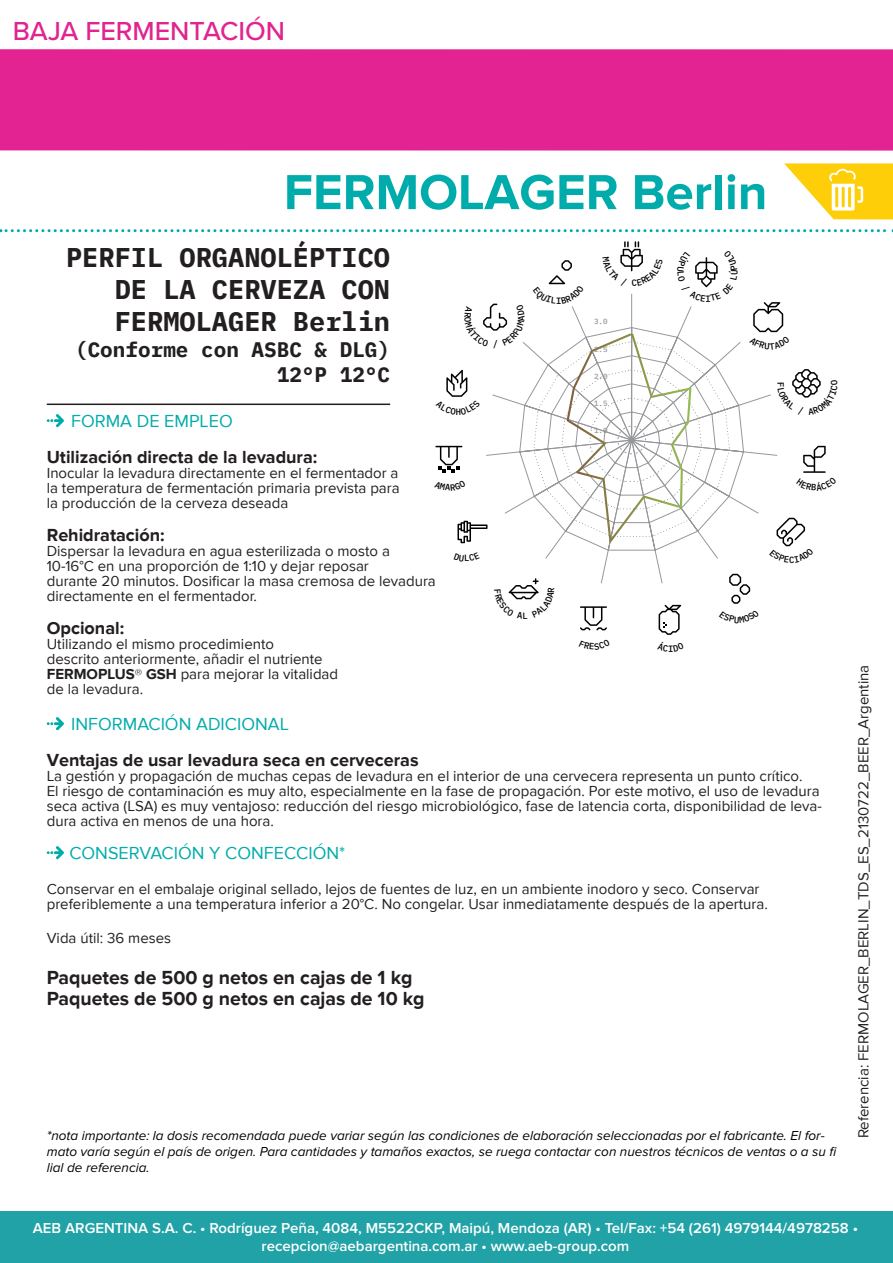
<style>
.page{position:relative;width:893px;height:1263px;background:#fff}
.page>*{position:absolute;margin:0;border:0;box-sizing:border-box;transform-origin:0 0}
.t1{font:700 51px "Proxima Nova";color:#00acab}
.t2{font:700 27px/32.4px "IBM Plex Mono";color:#231f20;text-align:justify}
.t3{font:500 27px "Proxima Nova";color:#e02490}
.t4{font:700 21px/25.3px "IBM Plex Mono";color:#231f20;text-align:right}
.t5{font:700 19.5px/21px "Proxima Nova";color:#231f20}
.t6{font:700 18px "Proxima Nova";color:#231f20}
.t7{font:18px "Proxima Nova";color:#00acab}
.t8{font:15px/15px "Proxima Nova";color:#231f20}
.t9{font:600 15px/18px "Proxima Nova";color:#fff;text-align:center}
.t10{font:italic 13.5px/16.2px "Proxima Nova";color:#000}
.t11{font:500 7.5px "IBM Plex Mono";color:#96979b}
.s1{font-weight:700}
</style>
<div class="page">
<div style="left:1px;top:1210px;width:892px;height:53px;background:#20a2a6"></div>
<div style="left:0;top:49px;width:893px;height:102px;background:#e22391"></div>
<svg style="left:784px;top:163px;width:109px;height:57px"></svg>
<svg style="left:47px;top:414px;width:17px;height:13px"></svg>
<svg style="left:47px;top:717px;width:17px;height:13px"></svg>
<svg style="left:47px;top:846px;width:17px;height:13px"></svg>
<svg style="left:0;top:229px;width:893px;height:3px"></svg>
<hr style="left:47px;top:404px;width:343px;height:1px;background:#231f20">
<svg style="left:435px;top:241px;width:391px;height:394px"></svg>
<h2 class="t3" style="left:13px;top:11px;width:274px">BAJA FERMENTACIÓN</h2>
<h1 class="t1" style="left:284px;top:163px;width:485px">FERMOLAGER Berlin</h1>
<h2 class="t2" style="left:115px;top:239px;width:277px;text-indent:-49px">PERFIL ORGANOLÉPTICO DE LA CERVEZA CON FERMOLAGER Berlin</h2>
<h3 class="t4" style="left:75px;top:335px;width:317px">(Conforme con ASBC &amp; DLG)<br>12°P 12°C</h3>
<p class="t11" style="left:594px;top:316px;width:15px">3.0</p>
<p class="t11" style="left:594px;top:343px;width:15px">2.5</p>
<p class="t11" style="left:594px;top:370px;width:15px">2.0</p>
<p class="t11" style="left:594px;top:397px;width:15px">1.5</p>
<p class="t11" style="left:594px;top:424px;width:15px">1.0</p>
<p class="t7" style="left:71px;top:411px;width:163px">FORMA DE EMPLEO</p>
<p class="t6" style="left:47px;top:447px;width:272px">Utilización directa de la levadura:</p>
<p class="t8" style="left:47px;top:466px;width:354px;text-align:justify">Inocular la levadura directamente en el fermentador a la temperatura de fermentación primaria prevista para la producción de la cerveza deseada</p>
<p class="t6" style="left:47px;top:525px;width:119px">Rehidratación:</p>
<p class="t8" style="left:47px;top:544px;width:391px">Dispersar la levadura en agua esterilizada o mosto a 10-16°C en una proporción de 1:10 y dejar reposar<br>durante 20 minutos. Dosificar la masa cremosa de levadura directamente en el fermentador.</p>
<p class="t6" style="left:47px;top:618px;width:79px">Opcional:</p>
<p class="t8" style="left:47px;top:637px;width:293px">Utilizando el mismo procedimiento<br>descrito anteriormente, añadir el nutriente <span class="s1">FERMOPLUS® GSH</span> para mejorar la vitalidad de la levadura.</p>
<p class="t7" style="left:71px;top:714px;width:219px">INFORMACIÓN ADICIONAL</p>
<p class="t6" style="left:47px;top:750px;width:373px">Ventajas de usar levadura seca en cerveceras</p>
<p class="t8" style="left:47px;top:769px;width:777px">La gestión y propagación de muchas cepas de levadura en el interior de una cervecera representa un punto crítico.<br>El riesgo de contaminación es muy alto, especialmente en la fase de propagación. Por este motivo, el uso de levadura seca activa (LSA) es muy ventajoso: reducción del riesgo microbiológico, fase de latencia corta, disponibilidad de leva&shy;dura activa en menos de una hora.</p>
<p class="t7" style="left:69px;top:843px;width:277px">CONSERVACIÓN Y CONFECCIÓN*</p>
<p class="t8" style="left:47px;top:881px;width:722px">Conservar en el embalaje original sellado, lejos de fuentes de luz, en un ambiente inodoro y seco. Conservar preferiblemente a una temperatura inferior a 20°C. No congelar. Usar inmediatamente después de la apertura.</p>
<p class="t8" style="left:47px;top:931px;width:126px">Vida útil: 36 meses</p>
<h3 class="t5" style="left:47px;top:967px;width:379px">Paquetes de 500 g netos en cajas de 1 kg<br>Paquetes de 500 g netos en cajas de 10 kg</h3>
<p class="t10" style="left:47px;top:1128px;width:791px">*nota importante: la dosis recomendada puede variar según las condiciones de elaboración seleccionadas por el fabricante. El for&shy;mato varía según el país de origen. Para cantidades y tamaños exactos, se ruega contactar con nuestros técnicos de ventas o a su fi lial de referencia.</p>
<p class="t8" style="left:856px;top:1138px;width:475px;rotate:-90deg">Referencia: FERMOLAGER_BERLIN_TDS_ES_2130722_BEER_Argentina</p>
<p class="t9" style="left:33px;top:1220px;width:827px">AEB ARGENTINA S.A. C. • Rodríguez Peña, 4084, M5522CKP, Maipú, Mendoza (AR) • Tel/Fax: +54 (261) 4979144/4978258 • recepcion@aebargentina.com.ar • www.aeb-group.com</p>
</div>
